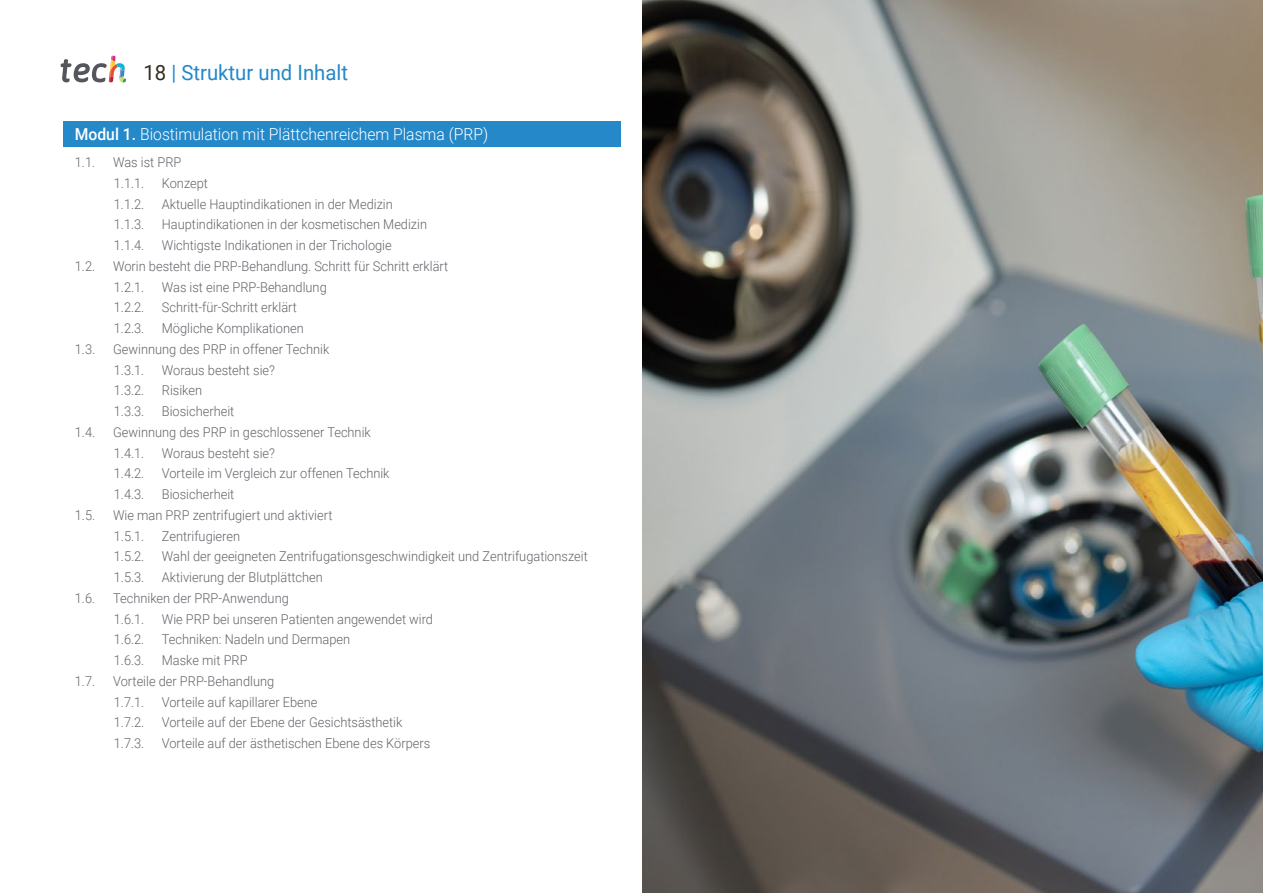
<style>
.page{position:relative;width:1263px;height:893px;background:#fff}
.page>*{position:absolute;margin:0;border:0;box-sizing:border-box;transform-origin:0 0}
.t1{font:21px "Roboto";color:#2488c9}
.t2{font:300 16.5px "Roboto";color:#fff;scale:.95 1}
.t3{font:300 13.5px/20.7px "Roboto";color:#61646a;scale:.95 1}
.s1{color:#312e20}
.s2{font-weight:500}
</style>
<div class="page">
<div style="left:64px;top:121px;width:557px;height:25px;background:#2488c9"></div>
<img style="left:642px;top:0;width:621px;height:893px">
<svg style="left:61px;top:56px;width:65px;height:27px"></svg>
<h1 class="t1" style="left:144px;top:57px;width:206px"><span class="s1">18</span> | Struktur und Inhalt</h1>
<p class="t2" style="left:75px;top:123px;width:436px"><span class="s2">Modul 1.</span> Biostimulation mit Plättchenreichem Plasma (PRP)</p>
<p class="t3" style="left:75px;top:151px;width:23px">1.1.</p>
<p class="t3" style="left:113px;top:151px;width:73px">Was ist PRP<br>1.1.1.</p>
<p class="t3" style="left:162px;top:172px;width:50px">Konzept</p>
<p class="t3" style="left:114px;top:193px;width:34px">1.1.2.</p>
<p class="t3" style="left:162px;top:193px;width:245px">Aktuelle Hauptindikationen in der Medizin</p>
<p class="t3" style="left:114px;top:214px;width:34px">1.1.3.</p>
<p class="t3" style="left:162px;top:214px;width:281px">Hauptindikationen in der kosmetischen Medizin</p>
<p class="t3" style="left:114px;top:234px;width:34px">1.1.4.</p>
<p class="t3" style="left:162px;top:234px;width:244px">Wichtigste Indikationen in der Trichologie</p>
<p class="t3" style="left:75px;top:255px;width:23px">1.2.</p>
<p class="t3" style="left:113px;top:255px;width:354px">Worin besteht die PRP-Behandlung. Schritt für Schritt erklärt<br>1.2.1.</p>
<p class="t3" style="left:162px;top:276px;width:175px">Was ist eine PRP-Behandlung</p>
<p class="t3" style="left:114px;top:297px;width:34px">1.2.2.</p>
<p class="t3" style="left:162px;top:297px;width:144px">Schritt-für-Schritt erklärt</p>
<p class="t3" style="left:114px;top:317px;width:34px">1.2.3.</p>
<p class="t3" style="left:162px;top:317px;width:151px">Mögliche Komplikationen</p>
<p class="t3" style="left:75px;top:338px;width:23px">1.3.</p>
<p class="t3" style="left:113px;top:338px;width:229px">Gewinnung des PRP in offener Technik<br>1.3.1.</p>
<p class="t3" style="left:162px;top:359px;width:121px">Woraus besteht sie?</p>
<p class="t3" style="left:114px;top:380px;width:34px">1.3.2.</p>
<p class="t3" style="left:162px;top:380px;width:44px">Risiken</p>
<p class="t3" style="left:114px;top:400px;width:34px">1.3.3.</p>
<p class="t3" style="left:162px;top:400px;width:78px">Biosicherheit</p>
<p class="t3" style="left:75px;top:421px;width:23px">1.4.</p>
<p class="t3" style="left:113px;top:421px;width:273px">Gewinnung des PRP in geschlossener Technik<br>1.4.1.</p>
<p class="t3" style="left:162px;top:442px;width:121px">Woraus besteht sie?</p>
<p class="t3" style="left:114px;top:463px;width:34px">1.4.2.</p>
<p class="t3" style="left:162px;top:463px;width:241px">Vorteile im Vergleich zur offenen Technik</p>
<p class="t3" style="left:114px;top:483px;width:34px">1.4.3.</p>
<p class="t3" style="left:162px;top:483px;width:78px">Biosicherheit</p>
<p class="t3" style="left:75px;top:504px;width:23px">1.5.</p>
<p class="t3" style="left:113px;top:504px;width:232px">Wie man PRP zentrifugiert und aktiviert<br>1.5.1.</p>
<p class="t3" style="left:162px;top:525px;width:84px">Zentrifugieren</p>
<p class="t3" style="left:114px;top:546px;width:34px">1.5.2.</p>
<p class="t3" style="left:162px;top:546px;width:450px">Wahl der geeigneten Zentrifugationsgeschwindigkeit und Zentrifugationszeit</p>
<p class="t3" style="left:114px;top:566px;width:34px">1.5.3.</p>
<p class="t3" style="left:162px;top:566px;width:171px">Aktivierung der Blutplättchen</p>
<p class="t3" style="left:75px;top:587px;width:23px">1.6.</p>
<p class="t3" style="left:113px;top:587px;width:186px">Techniken der PRP-Anwendung<br>1.6.1.</p>
<p class="t3" style="left:162px;top:608px;width:287px">Wie PRP bei unseren Patienten angewendet wird</p>
<p class="t3" style="left:114px;top:629px;width:34px">1.6.2.</p>
<p class="t3" style="left:162px;top:629px;width:200px">Techniken: Nadeln und Dermapen</p>
<p class="t3" style="left:114px;top:649px;width:34px">1.6.3.</p>
<p class="t3" style="left:162px;top:649px;width:92px">Maske mit PRP</p>
<p class="t3" style="left:75px;top:670px;width:23px">1.7.</p>
<p class="t3" style="left:113px;top:670px;width:171px">Vorteile der PRP-Behandlung<br>1.7.1.</p>
<p class="t3" style="left:162px;top:691px;width:165px">Vorteile auf kapillarer Ebene</p>
<p class="t3" style="left:114px;top:712px;width:34px">1.7.2.</p>
<p class="t3" style="left:162px;top:712px;width:255px">Vorteile auf der Ebene der Gesichtsästhetik</p>
<p class="t3" style="left:114px;top:732px;width:34px">1.7.3.</p>
<p class="t3" style="left:162px;top:732px;width:284px">Vorteile auf der ästhetischen Ebene des Körpers</p>
</div>
